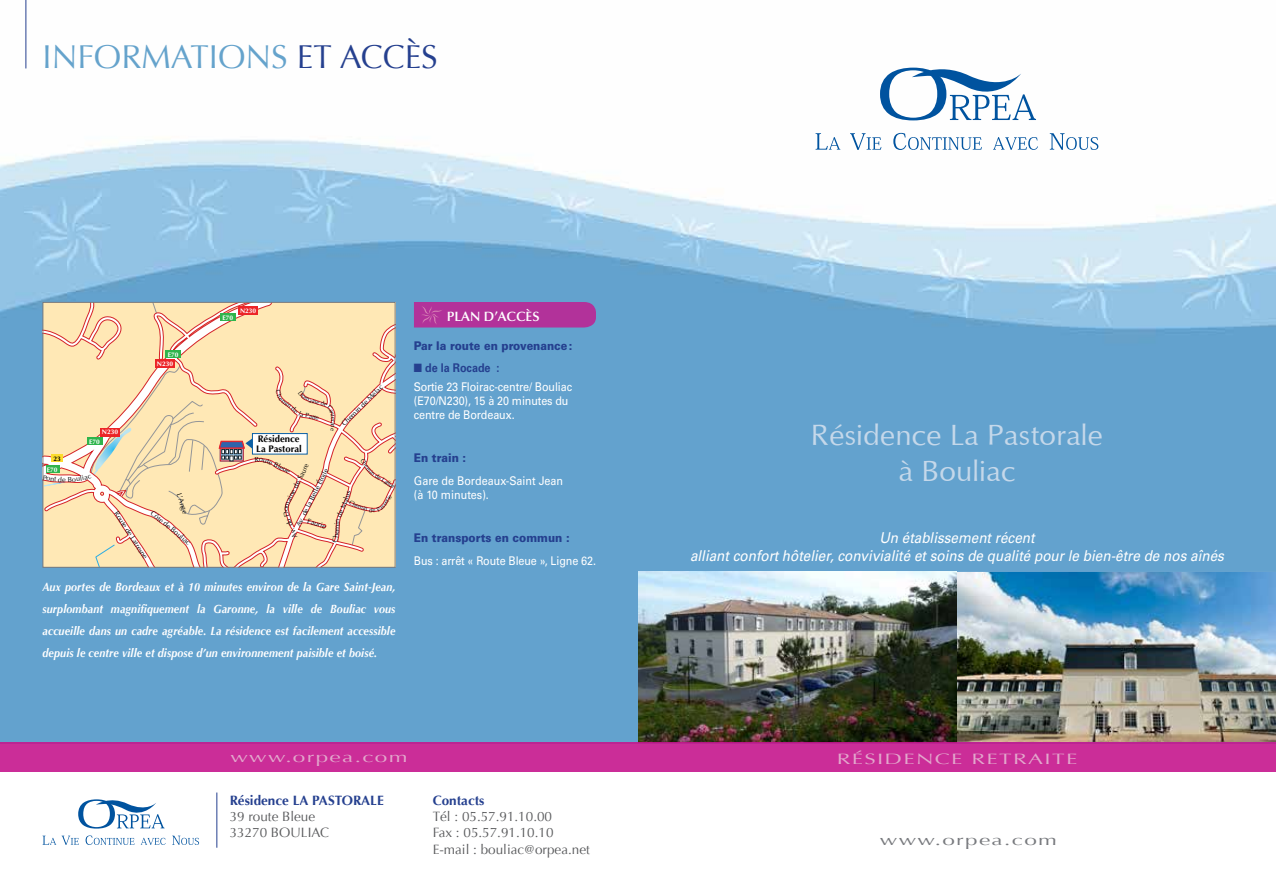
<style>
.page{position:relative;width:1276px;height:893px;background:#fff}
.page>*{position:absolute;margin:0;border:0;box-sizing:border-box;transform-origin:0 0}
.t1{font:33px "Optima";color:#65a3cc}
.t2{font:30px/36px "Optimum";color:#c5d8ea;text-align:center}
.t3{font:italic 15px/18px "Univers";color:#fff;text-align:center;scale:.9 1}
.t4{font:15px "Optima";letter-spacing:.06em;color:#e2a8cc;scale:1.5 1}
.t5{font:15px "Optima";letter-spacing:.06em;color:#787a7e;scale:1.5 1}
.t6{font:13.5px/16.2px "Optima";color:#58595b}
.t7{font:700 13.5px "Optima";color:#25408f}
.t8{font:600 13.5px "Optima";color:#fff}
.t9{font:italic 700 12px/22.2px "Optima";letter-spacing:.01em;color:#fff;text-align:justify;scale:.9 1}
.t10{font:12px/14.2px "Univers";letter-spacing:-.01em;color:#fff;scale:.9 1}
.t11{font:900 12px "Univers";color:#25408f;scale:.9 1}
.t12{font:700 9.6px/9.4px "Optima";color:#010101}
.t13{font:7.2px "Optima";color:#010101}
.t14{font:700 6.6px "Optima";color:#fff}
.t15{font:700 6.6px "Optima";color:#010101}
.t16{font:6.3px "Optima";color:#010101}
.s1{color:#25408f}
.s2{font-weight:700;color:#25408f}
</style>
<div class="page">
<img style="left:0;top:0;width:1276px;height:743px">
<svg style="left:815px;top:133px;width:25px;height:17px"></svg>
<svg style="left:850px;top:133px;width:31px;height:17px"></svg>
<svg style="left:893px;top:133px;width:89px;height:17px"></svg>
<svg style="left:993px;top:137px;width:45px;height:13px"></svg>
<svg style="left:1049px;top:133px;width:49px;height:17px"></svg>
<svg style="left:880px;top:60px;width:156px;height:60px"></svg>
<svg style="left:43px;top:836px;width:13px;height:9px"></svg>
<svg style="left:62px;top:836px;width:17px;height:9px"></svg>
<svg style="left:86px;top:835px;width:49px;height:10px"></svg>
<svg style="left:141px;top:838px;width:25px;height:7px"></svg>
<svg style="left:172px;top:836px;width:27px;height:9px"></svg>
<svg style="left:78px;top:799px;width:87px;height:30px"></svg>
<img style="left:638px;top:572px;width:319px;height:170px">
<img style="left:957px;top:572px;width:319px;height:170px">
<hr style="left:216px;top:792px;width:1px;height:56px;background:#25408f">
<div style="left:414px;top:302px;width:182px;height:25px;background:#b2329a"></div>
<hr style="left:26px;top:0;width:1px;height:68px;background:#25408f">
<div style="left:0;top:743px;width:1276px;height:29px;background:#cb2d98"></div>
<svg style="left:43px;top:302px;width:352px;height:265px;background:#f8dcb2"></svg>
<h1 class="t1" style="left:43px;top:38px;width:397px">I nformations <span class="s1">et accès</span></h1>
<p class="t14" style="left:240px;top:306px;width:18px">N230</p>
<p class="t15" style="left:53px;top:454px;width:9px">23</p>
<p class="t14" style="left:47px;top:466px;width:12px">E70</p>
<p class="t14" style="left:222px;top:314px;width:12px">E70</p>
<p class="t14" style="left:168px;top:351px;width:12px">E70</p>
<p class="t14" style="left:102px;top:428px;width:18px">N230</p>
<p class="t14" style="left:89px;top:437px;width:12px">E70</p>
<p class="t14" style="left:157px;top:360px;width:18px">N230</p>
<p class="t16" style="left:285px;top:397px;width:21px;rotate:38deg">min de</p>
<p class="t12" style="left:256px;top:435px;width:47px">Résidence<br>La Pastoral</p>
<p class="t13" style="left:294px;top:524px;width:66px;rotate:-63deg">Av. de la Belle Étoile</p>
<p class="t13" style="left:183px;top:492px;width:23px;rotate:72deg">L’Ange</p>
<p class="t13" style="left:120px;top:510px;width:56px;rotate:57deg">Route de Latresne</p>
<p class="t13" style="left:154px;top:509px;width:51px;rotate:39deg">Côte de Bouliac</p>
<p class="t13" style="left:309px;top:517px;width:21px;rotate:18deg">Faurie</p>
<p class="t13" style="left:340px;top:422px;width:56px;rotate:-45deg">Chemin de Mélac</p>
<p class="t9" style="left:43px;top:575px;width:394px">Aux portes de Bordeaux et à 10 minutes environ de la Gare Saint-Jean, surplombant magnifiquement la Garonne, la ville de Bouliac vous accueille dans un cadre agréable. La résidence est facilement accessible depuis le centre ville et dispose d’un environnement paisible et boisé.</p>
<p class="t8" style="left:447px;top:309px;width:94px">PLAN D’ACCÈS</p>
<p class="t11" style="left:414px;top:338px;width:178px">Par la route en provenance:</p>
<p class="t10" style="left:414px;top:359px;width:177px;line-height:18.5px"><span class="s1">■</span> <span class="s2">de la Rocade :<br></span>Sortie 23 Floirac-centre/ Bouliac</p>
<p class="t10" style="left:414px;top:394px;width:173px">(E70/N230), 15 à 20 minutes du centre de Bordeaux.</p>
<p class="t11" style="left:414px;top:450px;width:59px">En train :</p>
<p class="t10" style="left:414px;top:474px;width:167px">Gare de Bordeaux-Saint Jean (à 10 minutes).</p>
<p class="t11" style="left:414px;top:530px;width:174px">En transports en commun :</p>
<p class="t10" style="left:414px;top:553px;width:204px">Bus : arrêt « Route Bleue », Ligne 62.</p>
<h2 class="t2" style="left:811px;top:416px;width:294px">Résidence La Pastorale à Bouliac</h2>
<p class="t3" style="left:690px;top:529px;width:595px">Un établissement récent<br>alliant confort hôtelier, convivialité et soins de qualité pour le bien-être de nos aînés</p>
<p class="t4" style="left:230px;top:748px;width:120px">www.orpea.com</p>
<p class="t4" style="left:836px;top:750px;width:100px">Résidence Ret</p>
<p class="t4" style="left:1013px;top:750px;width:35px">raite</p>
<p class="t7" style="left:230px;top:792px;width:156px">Résidence La Pastoral e</p>
<p class="t6" style="left:230px;top:809px;width:101px">39 route Bleue<br>33270 Bouliac</p>
<p class="t7" style="left:433px;top:792px;width:53px">Contacts</p>
<p class="t6" style="left:433px;top:809px;width:159px">Tél : 05.57.91.10.00<br>Fax : 05.57.91.10.10<br>E-mail : bouliac@orpea.net</p>
<p class="t5" style="left:880px;top:831px;width:120px">www.orpea.com</p>
</div>
